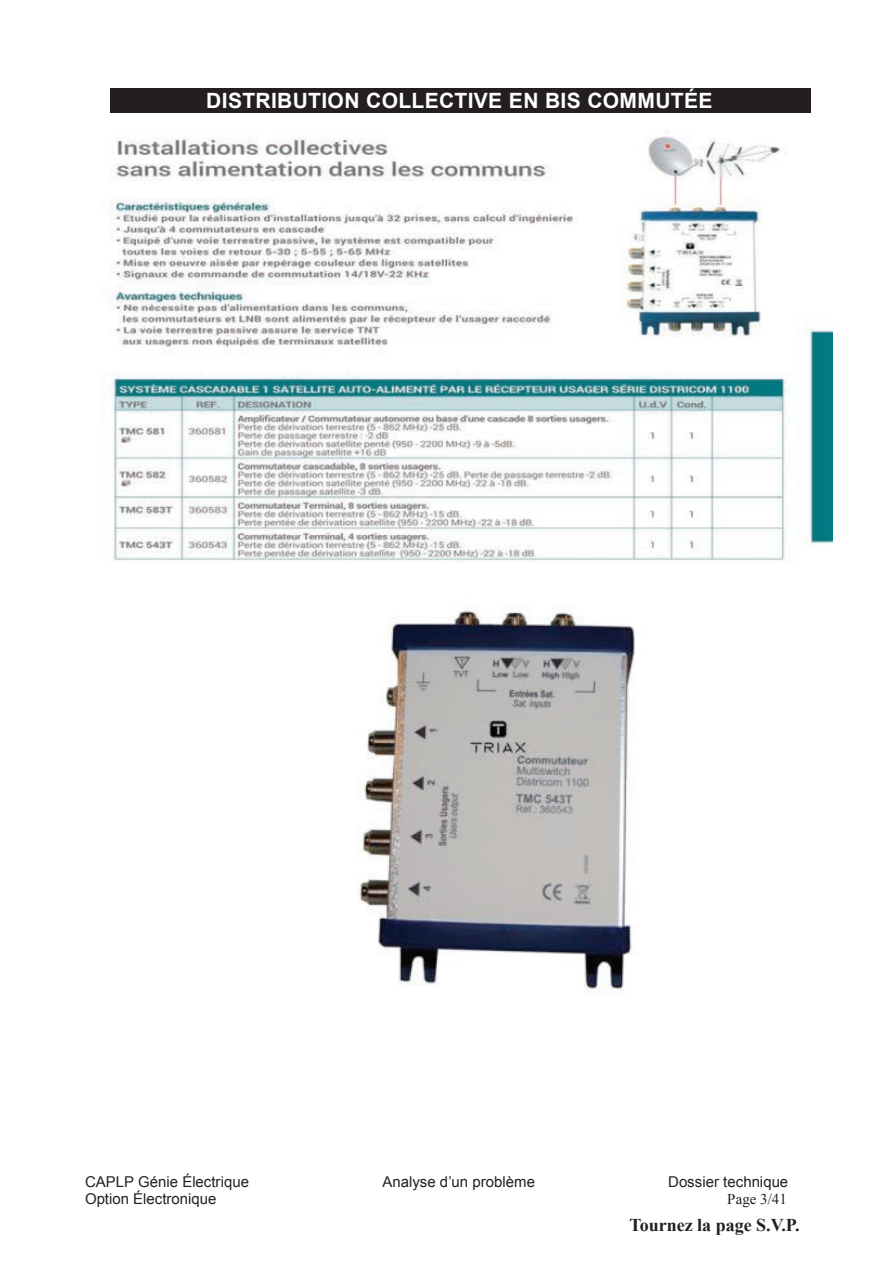
<style>
.page{position:relative;width:893px;height:1263px;background:#fff}
.page>*{position:absolute;margin:0;border:0;box-sizing:border-box;transform-origin:0 0}
.t1{font:700 21px "Arial";letter-spacing:.015em;color:#fff}
.t2{font:700 18px "Times New Roman";color:#231f20}
.t3{font:15px "Arial";color:#231f20}
.t4{font:15px "Arial";color:#231f20}
.t5{font:15px "Times New Roman";color:#231f20}
</style>
<div class="page">
<img style="left:357px;top:607px;width:278px;height:383px">
<div style="left:110px;top:89px;width:700px;height:24px;background:#231f20"></div>
<img style="left:110px;top:130px;width:722px;height:432px">
<p class="t1" style="left:206px;top:87px;width:508px">DISTRIBUTION COLLECTIVE EN BIS COMMUTÉE</p>
<p class="t3" style="left:85px;top:1171px;width:166px">CAPLP Génie Électrique</p>
<p class="t4" style="left:383px;top:1171px;width:154px">Analyse d’un problème</p>
<p class="t4" style="left:668px;top:1171px;width:121px">Dossier technique</p>
<p class="t3" style="left:85px;top:1189px;width:133px">Option Électronique</p>
<p class="t5" style="left:727px;top:1189px;width:61px">Page 3/41</p>
<p class="t2" style="left:629px;top:1213px;width:172px">Tournez la page S.V.P.</p>
</div>
